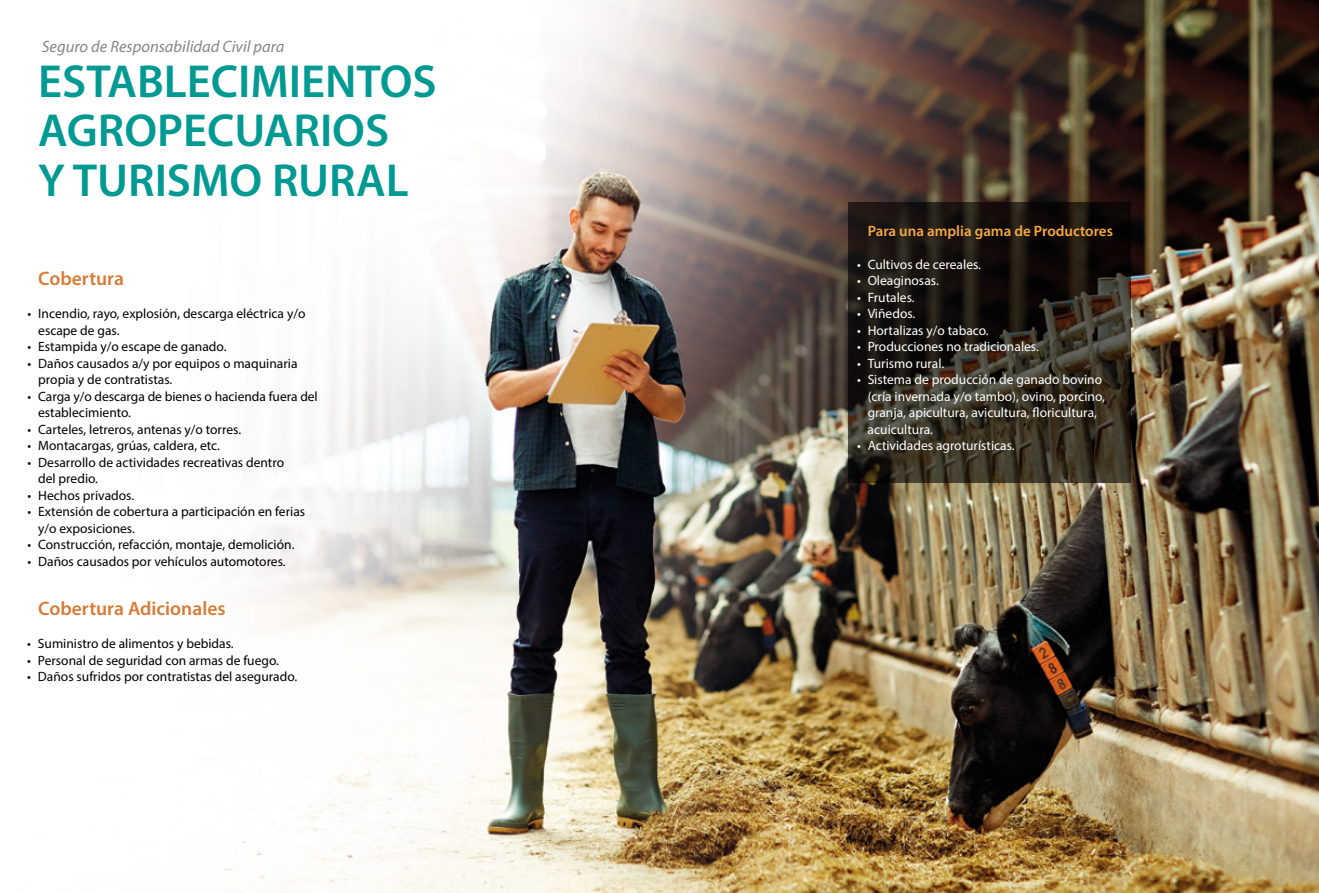
<style>
.page{position:relative;width:1319px;height:893px;background:#fff}
.page>*{position:absolute;margin:0;border:0;box-sizing:border-box;transform-origin:0 0}
.t1{font:600 46.5px/49.5px "Myriad Pro";color:#009a93}
.t2{font:600 19.5px "Myriad Pro";color:#d67c36}
.t3{font:italic 16.5px "Myriad Pro";color:#878787}
.t4{font:600 15px "Myriad Pro";color:#f7a941}
.t5{font:13.5px/16.5px "Myriad Pro";color:#000}
.t6{font:13.5px/16.5px "Myriad Pro";color:#fff}
</style>
<div class="page">
<img style="left:223px;top:0;width:1095px;height:893px">
<svg style="left:847px;top:202px;width:283px;height:281px;background:#29231b"></svg>
<p class="t3" style="left:42px;top:36px;width:244px">Seguro de Responsabilidad Civil para</p>
<h1 class="t1" style="left:38px;top:55px;width:400px">ESTABLECIMIENTOS<br>AGROPECUARIOS<br>Y TURISMO RURAL</h1>
<h2 class="t2" style="left:38px;top:266px;width:87px">Cobertura</h2>
<p class="t5" style="left:38px;top:305px;width:268px;text-indent:-11px">• Incendio, rayo, explosión, descarga eléctrica y/o escape de gas.</p>
<p class="t5" style="left:28px;top:338px;width:200px">• Estampida y/o escape de ganado.</p>
<p class="t5" style="left:38px;top:355px;width:261px;text-indent:-11px">• Daños causados a/y por equipos o maquinaria propia y de contratistas.</p>
<p class="t5" style="left:38px;top:387px;width:281px;text-indent:-11px">• Carga y/o descarga de bienes o hacienda fuera del establecimiento.</p>
<p class="t5" style="left:28px;top:420px;width:215px">• Carteles, letreros, antenas y/o torres.</p>
<p class="t5" style="left:28px;top:437px;width:194px">• Montacargas, grúas, caldera, etc.</p>
<p class="t5" style="left:38px;top:453px;width:247px;text-indent:-11px">• Desarrollo de actividades recreativas dentro del predio.</p>
<p class="t5" style="left:28px;top:486px;width:108px">• Hechos privados.</p>
<p class="t5" style="left:38px;top:503px;width:268px;text-indent:-11px">• Extensión de cobertura a participación en ferias y/o exposiciones.</p>
<p class="t5" style="left:28px;top:536px;width:268px">• Construcción, refacción, montaje, demolición.</p>
<p class="t5" style="left:28px;top:552px;width:260px">• Daños causados por vehículos automotores.</p>
<h2 class="t2" style="left:38px;top:596px;width:189px">Cobertura Adicionales</h2>
<p class="t5" style="left:27px;top:635px;width:208px">• Suministro de alimentos y bebidas.</p>
<p class="t5" style="left:27px;top:651px;width:253px">• Personal de seguridad con armas de fuego.</p>
<p class="t5" style="left:27px;top:668px;width:271px">• Daños sufridos por contratistas del asegurado.</p>
<p class="t4" style="left:867px;top:221px;width:247px">Para una amplia gama de Productores</p>
<p class="t6" style="left:856px;top:256px;width:125px">• Cultivos de cereales.</p>
<p class="t6" style="left:856px;top:272px;width:83px">• Oleaginosas.</p>
<p class="t6" style="left:856px;top:289px;width:59px">• Frutales.</p>
<p class="t6" style="left:856px;top:305px;width:60px">• Viñedos.</p>
<p class="t6" style="left:856px;top:322px;width:133px">• Hortalizas y/o tabaco.</p>
<p class="t6" style="left:856px;top:338px;width:183px">• Producciones no tradicionales.</p>
<p class="t6" style="left:856px;top:354px;width:89px">• Turismo rural.</p>
<p class="t6" style="left:867px;top:371px;width:239px;text-indent:-11px">• Sistema de producción de ganado bovino (cría invernada y/o tambo), ovino, porcino, granja, apicultura, avicultura, floricultura, acuicultura.</p>
<p class="t6" style="left:856px;top:437px;width:159px">• Actividades agroturísticas.</p>
</div>
